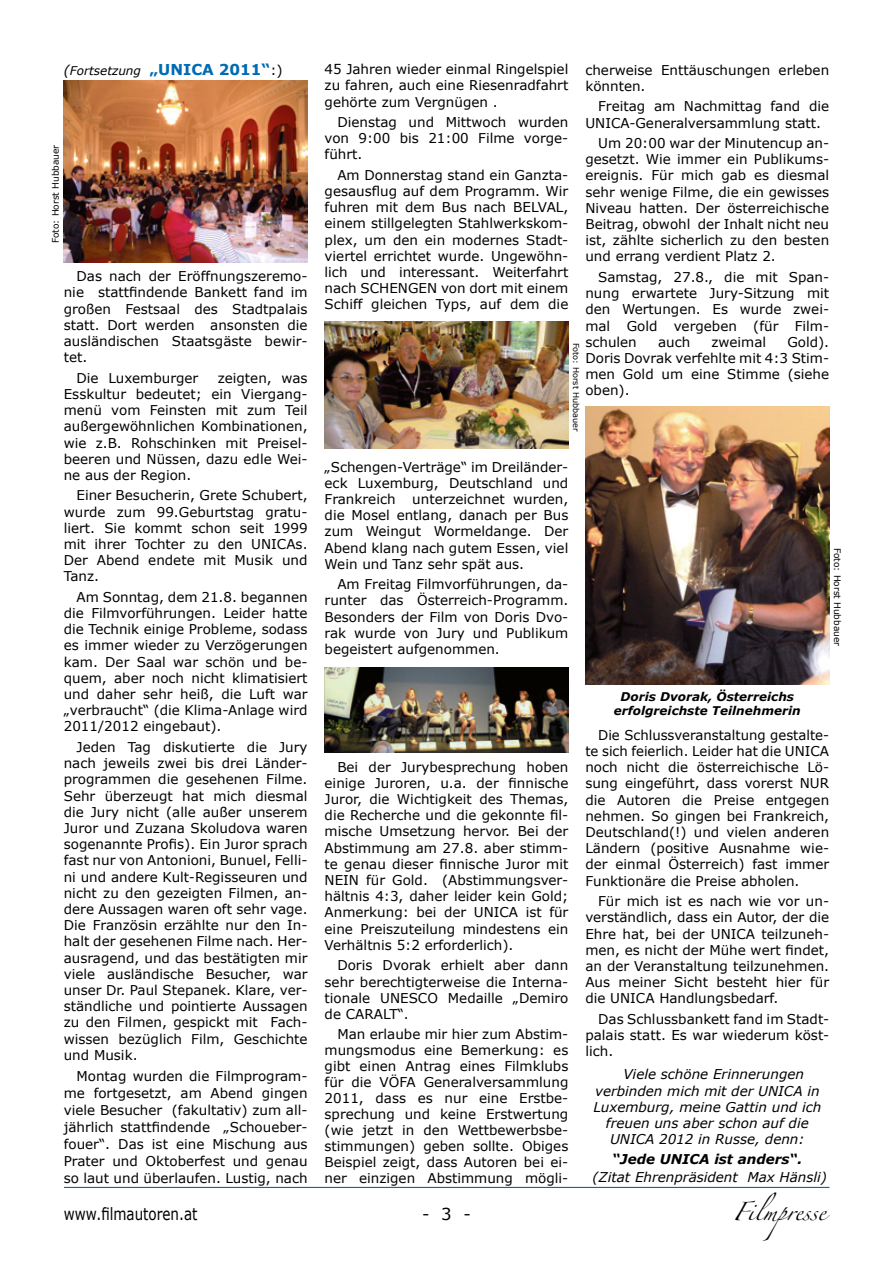
<style>
.page{position:relative;width:893px;height:1263px;background:#fff}
.page>*{position:absolute;margin:0;border:0;box-sizing:border-box;transform-origin:0 0}
.t1{font:16.8px "Verdana";color:#000;scale:.8 1}
.t2{font:16.5px "Zapfino";color:#000}
.t3{font:16.5px "Verdana";color:#000}
.t4{font:13.5px/16.2px "Verdana";color:#000;text-align:justify}
.t5{font:italic 13.5px "Verdana";color:#000}
.t6{font:italic 700 13.5px "Verdana";color:#000}
.t7{font:italic 700 12px/14.4px "Verdana";color:#000;text-align:center}
.t8{font:italic 12px "Verdana";color:#000}
.t9{font:9px "Verdana";color:#000}
.t10{font:8.1px "Verdana";color:#000}
.s1{font-size:13.5px}
.s2{font-weight:700;font-style:normal;font-size:15px;color:#006bb3}
.s3{font-style:normal;font-size:13.5px}
</style>
<div class="page">
<hr style="left:64px;top:1187px;width:765px;height:1px;background:#006bb3">
<img style="left:325px;top:668px;width:243px;height:84px">
<img style="left:64px;top:81px;width:244px;height:181px">
<img style="left:585px;top:406px;width:244px;height:279px">
<img style="left:325px;top:321px;width:243px;height:127px">
<p class="t8" style="left:64px;top:63px;width:220px"><span class="s1">(</span>Fortsetzung <span class="s2">„UNICA 2011“</span><span class="s3">:)</span></p>
<p class="t9" style="left:50px;top:243px;width:100px;rotate:-90deg">Foto: Horst Hubbauer</p>
<p class="t4" style="left:64px;top:268px;width:245px;text-indent:13px">Das nach der Eröffnungszeremo&shy;nie stattfindende Bankett fand im großen Festsaal des Stadtpalais statt. Dort werden ansonsten die ausländischen Staatsgäste bewir&shy;tet.</p>
<p class="t4" style="left:77px;top:370px;width:123px">Die Luxemburger</p>
<p class="t4" style="left:64px;top:370px;width:245px;text-indent:154px">zeigten, was Esskultur bedeutet; ein Viergang&shy;menü vom Feinsten mit zum Teil außergewöhnlichen Kombinationen, wie z.B. Rohschinken mit Preisel&shy;beeren und Nüssen, dazu edle Wei&shy;ne aus der Region.</p>
<p class="t4" style="left:64px;top:488px;width:245px;text-indent:13px">Einer Besucherin, Grete Schubert, wurde zum 99.Geburtstag gratu&shy;liert. Sie kommt schon seit 1999 mit ihrer Tochter zu den UNICAs.<br>Der Abend endete mit Musik und Tanz.</p>
<p class="t4" style="left:64px;top:589px;width:245px;text-indent:13px">Am Sonntag, dem 21.8. begannen die Filmvorführungen. Leider hatte die Technik einige Probleme, sodass es immer wieder zu Verzögerungen kam. Der Saal war schön und be&shy;quem, aber noch nicht klimatisiert und daher sehr heiß, die Luft war „verbraucht“ (die Klima-Anlage wird 2011/2012 eingebaut).</p>
<p class="t4" style="left:64px;top:739px;width:245px;text-indent:13px">Jeden Tag diskutierte die Jury nach jeweils zwei bis drei Länder&shy;programmen die gesehenen Filme.<br>Sehr überzeugt hat mich diesmal die Jury nicht (alle außer unserem Juror und Zuzana Skoludova waren sogenannte Profis). Ein Juror sprach fast nur von Antonioni, Bunuel, Felli&shy;ni und andere Kult-Regisseuren und nicht zu den gezeigten Filmen, an&shy;dere Aussagen waren oft sehr vage.<br>Die Französin erzählte nur den In&shy;halt der gesehenen Filme nach. Her&shy;ausragend, und das bestätigten mir viele ausländische Besucher, war unser Dr. Paul Stepanek. Klare, ver&shy;ständliche und pointierte Aussagen zu den Filmen, gespickt mit Fach&shy;wissen bezüglich Film, Geschichte und Musik.</p>
<p class="t4" style="left:64px;top:1068px;width:245px;line-height:17px;text-indent:13px">Montag wurden die Filmprogram&shy;me fortgesetzt, am Abend gingen viele Besucher (fakultativ) zum all&shy;jährlich stattfindende „Schoueber&shy;fouer“. Das ist eine Mischung aus Prater und Oktoberfest und genau so laut und überlaufen. Lustig, nach</p>
<p class="t4" style="left:325px;top:61px;width:245px">45 Jahren wieder einmal Ringelspiel zu fahren, auch eine Riesenradfahrt gehörte zum Vergnügen .</p>
<p class="t4" style="left:325px;top:114px;width:245px;text-indent:13px">Dienstag und Mittwoch wurden von 9:00 bis 21:00 Filme vorge&shy;führt.</p>
<p class="t4" style="left:325px;top:167px;width:245px;text-indent:13px">Am Donnerstag stand ein Ganzta&shy;gesausflug auf dem Programm. Wir fuhren mit dem Bus nach BELVAL, einem stillgelegten Stahlwerkskom&shy;plex, um den ein modernes Stadt&shy;viertel errichtet wurde. Ungewöhn&shy;lich und interessant. Weiterfahrt nach SCHENGEN von dort mit einem Schiff gleichen Typs, auf dem die</p>
<p class="t4" style="left:585px;top:62px;width:245px">cherweise Enttäuschungen erleben könnten.</p>
<p class="t4" style="left:585px;top:99px;width:245px;text-indent:13px">Freitag am Nachmittag fand die<br>UNICA-Generalversammlung statt.</p>
<p class="t4" style="left:585px;top:135px;width:245px;text-indent:13px">Um 20:00 war der Minutencup an&shy;gesetzt. Wie immer ein Publikums&shy;ereignis. Für mich gab es diesmal sehr wenige Filme, die ein gewisses Niveau hatten. Der österreichische Beitrag, obwohl der Inhalt nicht neu ist, zählte sicherlich zu den besten und errang verdient Platz 2.</p>
<p class="t4" style="left:585px;top:269px;width:245px;text-indent:13px">Samstag, 27.8., die mit Span&shy;nung erwartete Jury-Sitzung mit den Wertungen. Es wurde zwei&shy;mal Gold vergeben (für Film&shy;schulen</p>
<p class="t4" style="left:585px;top:334px;width:245px;text-indent:202px">Gold).<br>Doris Dovrak verfehlte mit 4:3 Stim&shy;men Gold um eine Stimme (siehe oben).</p>
<p class="t4" style="left:658px;top:334px;width:34px">auch</p>
<p class="t4" style="left:711px;top:334px;width:56px">zweimal</p>
<p class="t10" style="left:581px;top:343px;width:90px;rotate:90deg">Foto: Horst Hubbauer</p>
<p class="t4" style="left:325px;top:459px;width:245px">„Schengen-Verträge“ im Dreiländer&shy;eck Luxemburg, Deutschland und Frankreich unterzeichnet wurden, die Mosel entlang, danach per Bus zum Weingut Wormeldange. Der Abend klang nach gutem Essen, viel Wein und Tanz sehr spät aus.</p>
<p class="t4" style="left:325px;top:576px;width:245px;text-indent:13px">Am Freitag Filmvorführungen, da&shy;runter das Österreich-Programm.<br>Besonders der Film von Doris Dvo&shy;rak wurde von Jury und Publikum begeistert aufgenommen.</p>
<p class="t4" style="left:325px;top:759px;width:245px;text-indent:13px">Bei der Jurybesprechung hoben einige Juroren, u.a. der finnische Juror, die Wichtigkeit des Themas, die Recherche und die gekonnte fil&shy;mische Umsetzung hervor. Bei der Abstimmung am 27.8. aber stimm&shy;te genau dieser finnische Juror mit NEIN für Gold. (Abstimmungsver&shy;hältnis 4:3, daher leider kein Gold; Anmerkung: bei der UNICA ist für eine Preiszuteilung mindestens ein Verhältnis 5:2 erforderlich).</p>
<p class="t4" style="left:325px;top:957px;width:245px;text-indent:13px">Doris Dvorak erhielt aber dann sehr berechtigterweise die Interna&shy;tionale UNESCO Medaille „Demiro de CARALT“.</p>
<p class="t4" style="left:325px;top:1026px;width:245px;text-indent:13px">Man erlaube mir hier zum Abstim&shy;mungsmodus eine Bemerkung: es gibt einen Antrag eines Filmklubs für die VÖFA Generalversammlung 2011, dass es nur eine Erstbe&shy;sprechung und keine Erstwertung (wie jetzt in den Wettbewerbsbe&shy;stimmungen) geben sollte. Obiges Beispiel zeigt, dass Autoren bei ei&shy;ner einzigen Abstimmung mögli-</p>
<p class="t7" style="left:614px;top:689px;width:188px">Doris Dvorak, Österreichs erfolgreichste Teilnehmerin</p>
<p class="t9" style="left:843px;top:548px;width:100px;rotate:90deg">Foto: Horst Hubbauer</p>
<p class="t4" style="left:585px;top:727px;width:245px;text-indent:13px">Die Schlussveranstaltung gestalte&shy;te sich feierlich. Leider hat die UNICA noch nicht die österreichische Lö&shy;sung eingeführt, dass vorerst NUR die Autoren die Preise entgegen nehmen. So gingen bei Frankreich, Deutschland(!) und vielen anderen Ländern (positive Ausnahme wie&shy;der einmal Österreich) fast immer Funktionäre die Preise abholen.</p>
<p class="t4" style="left:585px;top:893px;width:245px;text-indent:13px">Für mich ist es nach wie vor un&shy;verständlich, dass ein Autor, der die Ehre hat, bei der UNICA teilzuneh&shy;men, es nicht der Mühe wert findet, an der Veranstaltung teilzunehmen.<br>Aus meiner Sicht besteht hier für die UNICA Handlungsbedarf.</p>
<p class="t4" style="left:585px;top:1011px;width:245px;text-indent:13px">Das Schlussbankett fand im Stadt&shy;palais statt. Es war wiederum köst&shy;lich.</p>
<p class="t5" style="left:623px;top:1066px;width:182px">Viele schöne Erinnerungen</p>
<p class="t5" style="left:595px;top:1082px;width:226px">verbinden mich mit der UNICA in</p>
<p class="t5" style="left:593px;top:1098px;width:229px">Luxemburg, meine Gattin und ich</p>
<p class="t5" style="left:606px;top:1114px;width:204px">freuen uns aber schon auf die</p>
<p class="t5" style="left:610px;top:1130px;width:196px">UNICA 2012 in Russe, denn:</p>
<p class="t6" style="left:612px;top:1150px;width:191px">“Jede UNICA ist anders“.</p>
<p class="t5" style="left:592px;top:1168px;width:236px">(Zitat Ehrenpräsident Max Hänsli)</p>
<p class="t1" style="left:64px;top:1203px;width:169px">www.filmautoren.at</p>
<p class="t3" style="left:422px;top:1203px;width:50px">- 3 -</p>
<p class="t2" style="left:733px;top:1204px;width:95px">Filmpresse</p>
</div>
